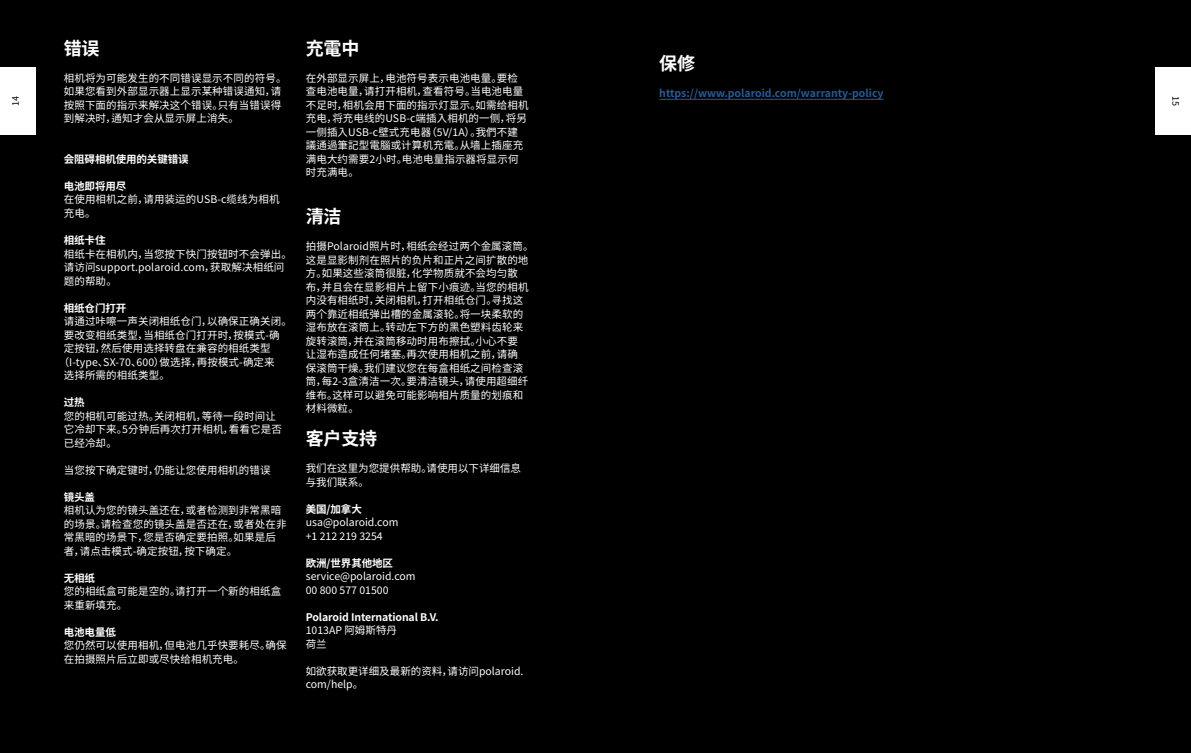
<style>
.page{position:relative;width:1191px;height:753px;background:#000}
.page>*{position:absolute;margin:0;border:0;box-sizing:border-box;transform-origin:0 0}
.t1{font:700 18px "Noto Sans CJ Kkr";letter-spacing:-.01em;color:#fff}
.t2{font:10.5px/13.5px "Noto Sans CJ Kkr";letter-spacing:.01em;color:#fff}
.t3{font:700 10.5px "Noto Sans CJ Kkr";letter-spacing:-.01em;color:#fff}
.t4{font:700 10.5px "Noto Sans CJ Kkr";color:#275b9b}
.t5{font:9px "Noto Sans CJ Kkr";color:#000}
</style>
<div class="page">
<div style="left:0;top:67px;width:36px;height:68px;background:#fff"></div>
<div style="left:1155px;top:67px;width:36px;height:68px;background:#fff"></div>
<hr style="left:659px;top:99px;width:224px;height:1px;background:#275b9b">
<h1 class="t1" style="left:64px;top:38px;width:37px">错误</h1>
<p class="t2" style="left:64px;top:71px;width:224px">相机将为可能发生的不同错误显示不同的符号。如果您看到外部显示器上显示某种错误通知，请按照下面的指示来解决这个错误。只有当错误得到解决时，通知才会从显示屏上消失。</p>
<p class="t3" style="left:64px;top:153px;width:126px">会阻碍相机使用的关键错误</p>
<p class="t3" style="left:64px;top:180px;width:64px">电池即将用尽</p>
<p class="t2" style="left:64px;top:193px;width:217px">在使用相机之前，请用装运的USB-c缆线为相机充电。</p>
<p class="t3" style="left:64px;top:234px;width:43px">相纸卡住</p>
<p class="t2" style="left:64px;top:247px;width:230px">相纸卡在相机内，当您按下快门按钮时不会弹出。请访问support.polaroid.com，获取解决相纸问题的帮助。</p>
<p class="t3" style="left:64px;top:302px;width:64px">相纸仓门打开</p>
<p class="t2" style="left:64px;top:315px;width:230px">请通过咔嚓一声关闭相纸仓门，以确保正确关闭。</p>
<p class="t2" style="left:64px;top:328px;width:217px">要改变相纸类型，当相纸仓门打开时，按模式-确</p>
<p class="t2" style="left:64px;top:342px;width:208px">定按钮，然后使用选择转盘在兼容的相纸类型</p>
<p class="t2" style="left:59px;top:355px;width:217px">（I-type、SX-70、600）做选择，再按模式-确定来</p>
<p class="t2" style="left:64px;top:369px;width:108px">选择所需的相纸类型。</p>
<p class="t3" style="left:64px;top:396px;width:22px">过热</p>
<p class="t2" style="left:64px;top:409px;width:220px">您的相机可能过热。关闭相机，等待一段时间让它冷却下来。5分钟后再次打开相机，看看它是否已经冷却。</p>
<p class="t2" style="left:64px;top:463px;width:208px">当您按下确定键时，仍能让您使用相机的错误</p>
<p class="t3" style="left:64px;top:491px;width:33px">镜头盖</p>
<p class="t2" style="left:64px;top:504px;width:224px">相机认为您的镜头盖还在，或者检测到非常黑暗的场景。请检查您的镜头盖是否还在，或者处在非常黑暗的场景下，您是否确定要拍照。如果是后者，请点击模式-确定按钮，按下确定。</p>
<p class="t3" style="left:64px;top:572px;width:33px">无相纸</p>
<p class="t2" style="left:64px;top:585px;width:219px">您的相纸盒可能是空的。请打开一个新的相纸盒来重新填充。</p>
<p class="t3" style="left:64px;top:626px;width:54px">电池电量低</p>
<p class="t2" style="left:64px;top:639px;width:224px">您仍然可以使用相机，但电池几乎快要耗尽。确保在拍摄照片后立即或尽快给相机充电。</p>
<h1 class="t1" style="left:306px;top:38px;width:55px">充電中</h1>
<p class="t2" style="left:306px;top:71px;width:224px">在外部显示屏上，电池符号表示电池电量。要检查电池电量，请打开相机，查看符号。当电池电量不足时，相机会用下面的指示灯显示。如需给相机充电，将充电线的USB-c端插入相机的一侧，将另一侧插入USB-c壁式充电器（5V/1A）。我們不建議通過筆記型電腦或计算机充電。从墙上插座充满电大约需要2小时。电池电量指示器将显示何时充满电。</p>
<h1 class="t1" style="left:306px;top:206px;width:37px">清洁</h1>
<p class="t2" style="left:306px;top:239px;width:229px">拍摄Polaroid照片时，相纸会经过两个金属滚筒。这是显影制剂在照片的负片和正片之间扩散的地方。如果这些滚筒很脏，化学物质就不会均匀散<br>布，并且会在显影相片上留下小痕迹。当您的相机内没有相纸时，关闭相机，打开相纸仓门。寻找这两个靠近相纸弹出槽的金属滚轮。将一块柔软的湿布放在滚筒上。转动左下方的黑色塑料齿轮来旋转滚筒，并在滚筒移动时用布擦拭。小心不要<br>让湿布造成任何堵塞。再次使用相机之前，请确<br>保滚筒干燥。我们建议您在每盒相纸之间检查滚筒，每2-3盒清洁一次。要清洁镜头，请使用超细纤维布。这样可以避免可能影响相片质量的划痕和材料微粒。</p>
<h1 class="t1" style="left:306px;top:428px;width:73px">客户支持</h1>
<p class="t2" style="left:306px;top:461px;width:217px">我们在这里为您提供帮助。请使用以下详细信息与我们联系。</p>
<p class="t3" style="left:306px;top:503px;width:58px">美国/加拿大</p>
<p class="t2" style="left:306px;top:515px;width:94px">usa@polaroid.com +1 212 219 3254</p>
<p class="t3" style="left:306px;top:557px;width:89px">欧洲/世界其他地区</p>
<p class="t2" style="left:306px;top:569px;width:111px">service@polaroid.com<br>00 800 577 01500</p>
<p class="t3" style="left:306px;top:611px;width:134px">Polaroid International B.V.</p>
<p class="t2" style="left:306px;top:623px;width:93px">1013AP 阿姆斯特丹荷兰</p>
<p class="t2" style="left:306px;top:664px;width:219px">如欲获取更详细及最新的资料，请访问polaroid. com/help。</p>
<h1 class="t1" style="left:659px;top:53px;width:37px">保修</h1>
<p class="t4" style="left:659px;top:87px;width:226px">https://www.polaroid.com/warranty-policy</p>
<p class="t5" style="left:10px;top:106px;width:11px;rotate:-90deg">14</p>
<p class="t5" style="left:1180px;top:96px;width:11px;rotate:90deg">15</p>
</div>
